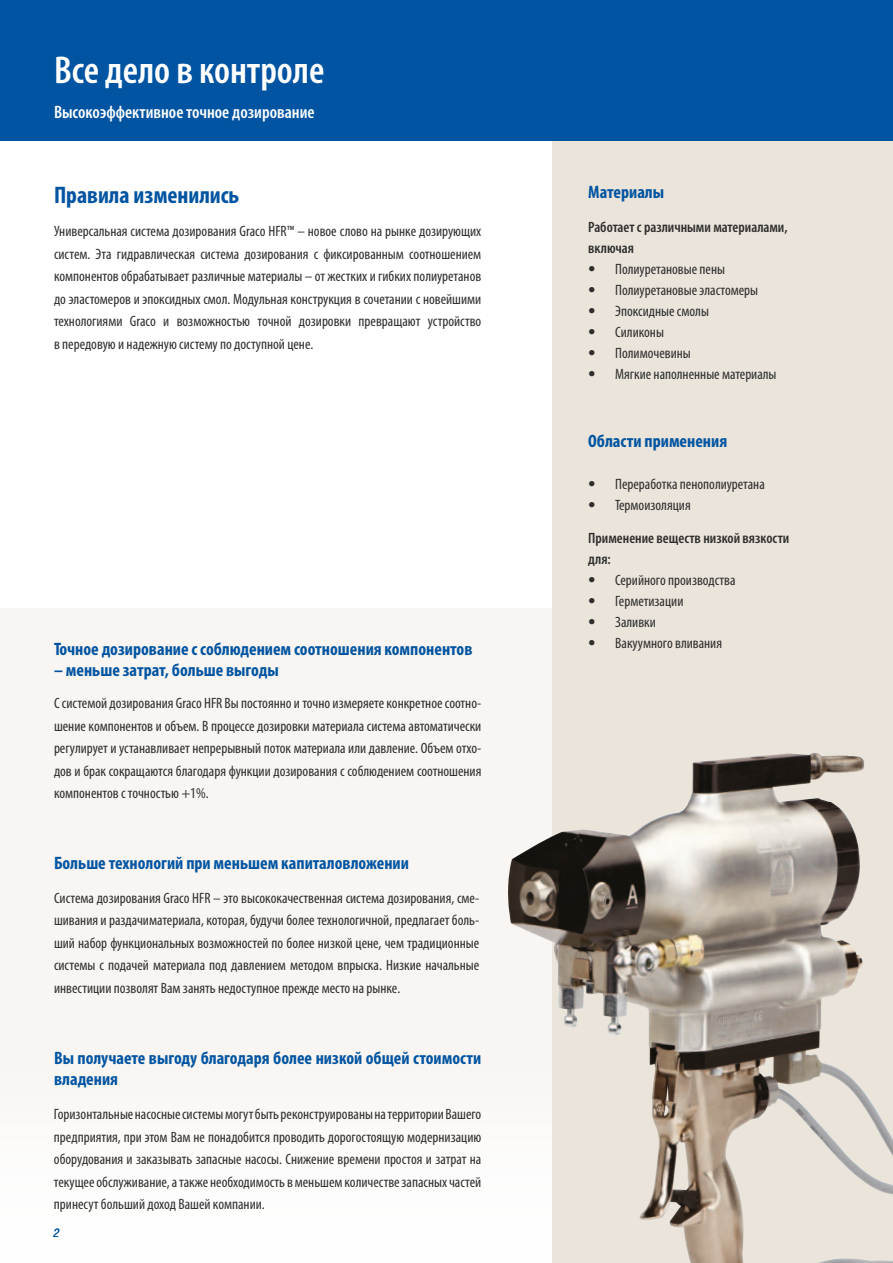
<style>
.page{position:relative;width:893px;height:1263px;background:#fff}
.page>*{position:absolute;margin:0;border:0;box-sizing:border-box;transform-origin:0 0}
.t1{font:600 condensed 39px "Myriad Pro";color:#fff}
.t2{font:700 condensed 24px "Myriad Pro";color:#0054a1}
.t3{font:700 condensed 18px/21px "Myriad Pro";color:#0054a1}
.t4{font:600 condensed 18px "Myriad Pro";color:#fff}
.t5{font:condensed 15px/22.5px "Myriad Pro";color:#2e2d2c;text-align:justify}
.t6{font:600 condensed 15px/21px "Myriad Pro";color:#2e2d2c}
.t7{font:italic condensed 12px "Helvetica Neue LT Std";color:#0054a1}
.s1{font-family:"Helvetica Neue LT Std"}
</style>
<div class="page">
<div style="left:0;top:608px;width:893px;height:655px;background:#f8f5f2"></div>
<div style="left:553px;top:89px;width:340px;height:1174px;background:#eae4db"></div>
<div style="left:0;top:0;width:893px;height:140px;background:#0054a1"></div>
<img style="left:507px;top:753px;width:386px;height:510px">
<h1 class="t1" style="left:54px;top:49px;width:272px">Все дело в контроле</h1>
<p class="t4" style="left:54px;top:102px;width:262px">Высокоэффективное точное дозирование</p>
<h2 class="t2" style="left:54px;top:180px;width:187px">Правила изменились</h2>
<p class="t5" style="left:54px;top:220px;width:429px">Универсальная система дозирования Graco HFR™ – новое слово на рынке дозирующих систем. Эта гидравлическая система дозирования с фиксированным соотношением компонентов обрабатывает различные материалы – от жестких и гибких полиуретанов до эластомеров и эпоксидных смол. Модульная конструкция в сочетании с новейшими технологиями Graco и возможностью точной дозировки превращают устройство в передовую и надежную систему по доступной цене.</p>
<p class="t3" style="left:54px;top:638px;width:420px">Точное дозирование с соблюдением соотношения компонентов</p>
<p class="t3" style="left:54px;top:659px;width:226px">– меньше затрат, больше выгоды</p>
<p class="t5" style="left:54px;top:692px;width:429px">С системой дозирования Graco HFR Вы постоянно и точно измеряете конкретное соотно&shy;шение компонентов и объем. В процессе дозировки материала система автоматически регулирует и устанавливает непрерывный поток материала или давление. Объем отхо&shy;дов и брак сокращаются благодаря функции дозирования с соблюдением соотношения компонентов с точностью +1%.</p>
<p class="t3" style="left:54px;top:852px;width:356px">Больше технологий при меньшем капиталовложении</p>
<p class="t5" style="left:54px;top:886px;width:427px">Система дозирования Graco HFR – это высококачественная система дозирования, сме&shy;шивания и раздачиматериала, которая, будучи более технологичной, предлагает боль&shy;ший набор функциональных возможностей по более низкой цене, чем традиционные системы с подачей материала под давлением методом впрыска. Низкие начальные инвестиции позволят Вам занять недоступное прежде место на рынке.</p>
<p class="t3" style="left:54px;top:1047px;width:429px">Вы получаете выгоду благодаря более низкой общей стоимости владения</p>
<p class="t5" style="left:54px;top:1103px;width:429px">Горизонтальные насосные системы могут быть реконструированы на территории Вашего предприятия, при этом Вам не понадобится проводить дорогостоящую модернизацию оборудования и заказывать запасные насосы. Снижение времени простоя и затрат на текущее обслуживание, а также необходимость в меньшем количестве запасных частей принесут больший доход Вашей компании.</p>
<p class="t7" style="left:53px;top:1226px;width:7px">2</p>
<p class="t3" style="left:588px;top:181px;width:77px">Материалы</p>
<p class="t6" style="left:588px;top:217px;width:201px">Работает с различными материалами, включая</p>
<p class="t5" style="left:588px;top:258px;width:138px"><span class="s1">•</span> Полиуретановые пены</p>
<p class="t5" style="left:588px;top:279px;width:171px"><span class="s1">•</span> Полиуретановые эластомеры</p>
<p class="t5" style="left:588px;top:300px;width:122px"><span class="s1">•</span> Эпоксидные смолы</p>
<p class="t5" style="left:588px;top:321px;width:77px"><span class="s1">•</span> Силиконы</p>
<p class="t5" style="left:588px;top:342px;width:104px"><span class="s1">•</span> Полимочевины</p>
<p class="t5" style="left:588px;top:363px;width:190px"><span class="s1">•</span> Мягкие наполненные материалы</p>
<p class="t3" style="left:588px;top:430px;width:140px">Области применения</p>
<p class="t5" style="left:588px;top:472px;width:178px"><span class="s1">•</span> Переработка пенополиуретана</p>
<p class="t5" style="left:588px;top:493px;width:104px"><span class="s1">•</span> Термоизоляция</p>
<p class="t6" style="left:588px;top:528px;width:203px">Применение веществ низкой вязкости для:</p>
<p class="t5" style="left:588px;top:569px;width:149px"><span class="s1">•</span> Серийного производства</p>
<p class="t5" style="left:588px;top:590px;width:97px"><span class="s1">•</span> Герметизации</p>
<p class="t5" style="left:588px;top:611px;width:69px"><span class="s1">•</span> Заливки</p>
<p class="t5" style="left:588px;top:632px;width:135px"><span class="s1">•</span> Вакуумного вливания</p>
</div>
